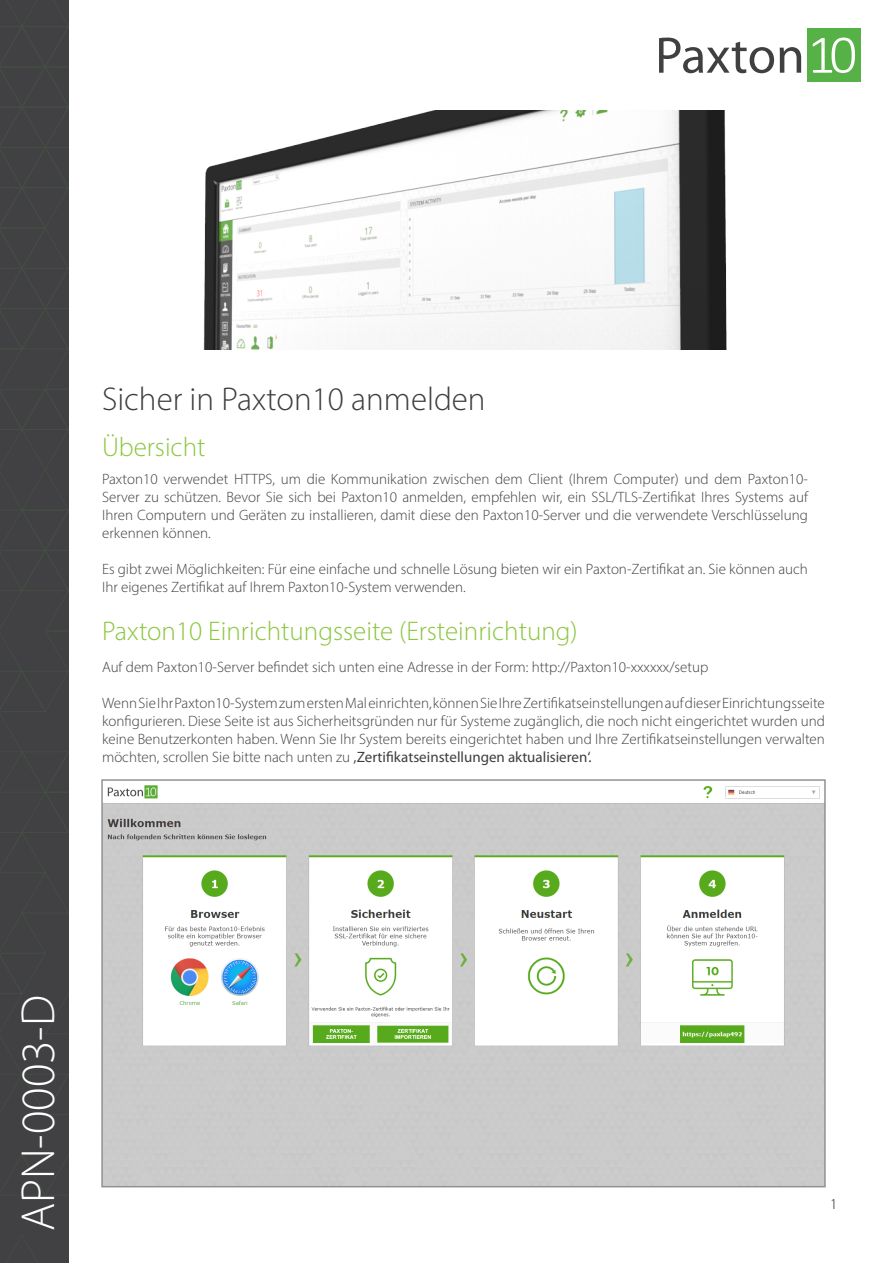
<style>
.page{position:relative;width:893px;height:1263px;background:#fff}
.page>*{position:absolute;margin:0;border:0;box-sizing:border-box;transform-origin:0 0}
.t1{font:300 48px "Myriad Pro";color:#fff}
.t2{font:300 33px "Myriad Pro";color:#3e3e3f}
.t3{font:300 27px "Myriad Pro";color:#8bc63e}
.t4{font:300 15px/18px "Myriad Pro";color:#3e3e3f;text-align:justify}
.t5{font:300 15px "Myriad Pro";color:#231f20}
.s1{font-weight:400}
</style>
<div class="page">
<img style="left:203px;top:110px;width:524px;height:239px">
<div style="left:0;top:0;width:69px;height:1263px;background:#414042"></div>
<svg style="left:6px;top:1236px;width:32px;height:27px"></svg>
<svg style="left:0;top:0;width:69px;height:1195px"></svg>
<div style="left:807px;top:29px;width:53px;height:53px;background:#56b146"></div>
<svg style="left:813px;top:38px;width:42px;height:35px"></svg>
<svg style="left:659px;top:38px;width:115px;height:35px"></svg>
<svg style="left:780px;top:47px;width:21px;height:26px"></svg>
<img style="left:104px;top:785px;width:719px;height:399px">
<div style="left:101px;top:779px;width:725px;height:408px;border:2px solid #8f9194"></div>
<p class="t2" style="left:102px;top:379px;width:385px">Sicher in Paxton10 anmelden</p>
<p class="t3" style="left:102px;top:430px;width:105px">Übersicht</p>
<p class="t4" style="left:102px;top:470px;width:707px">Paxton10 verwendet HTTPS, um die Kommunikation zwischen dem Client (Ihrem Computer) und dem Paxton10- Server zu schützen. Bevor Sie sich bei Paxton10 anmelden, empfehlen wir, ein SSL/TLS-Zertifikat Ihres Systems auf Ihren Computern und Geräten zu installieren, damit diese den Paxton10-Server und die verwendete Verschlüsselung erkennen können.</p>
<p class="t4" style="left:102px;top:560px;width:707px">Es gibt zwei Möglichkeiten: Für eine einfache und schnelle Lösung bieten wir ein Paxton-Zertifikat an. Sie können auch<br>Ihr eigenes Zertifikat auf Ihrem Paxton10-System verwenden.</p>
<p class="t3" style="left:102px;top:614px;width:477px">Paxton10 Einrichtungsseite (Ersteinrichtung)</p>
<p class="t4" style="left:102px;top:658px;width:608px">Auf dem Paxton10-Server befindet sich unten eine Adresse in der Form: http://Paxton10-xxxxxx/setup</p>
<p class="t4" style="left:102px;top:694px;width:724px">Wenn Sie Ihr Paxton10-System zum ersten Mal einrichten, können Sie Ihre Zertifikatseinstellungen auf dieser Einrichtungsseite konfigurieren. Diese Seite ist aus Sicherheitsgründen nur für Systeme zugänglich, die noch nicht eingerichtet wurden und keine Benutzerkonten haben. Wenn Sie Ihr System bereits eingerichtet haben und Ihre Zertifikatseinstellungen verwalten möchten, scrollen Sie bitte nach unten zu <span class="s1">‚Zertifikatseinstellungen aktualisieren‘.</span></p>
<p class="t1" style="left:9px;top:1231px;width:238px;rotate:-90deg">APN-0003-D</p>
<p class="t5" style="left:830px;top:1195px;width:9px">1</p>
</div>
